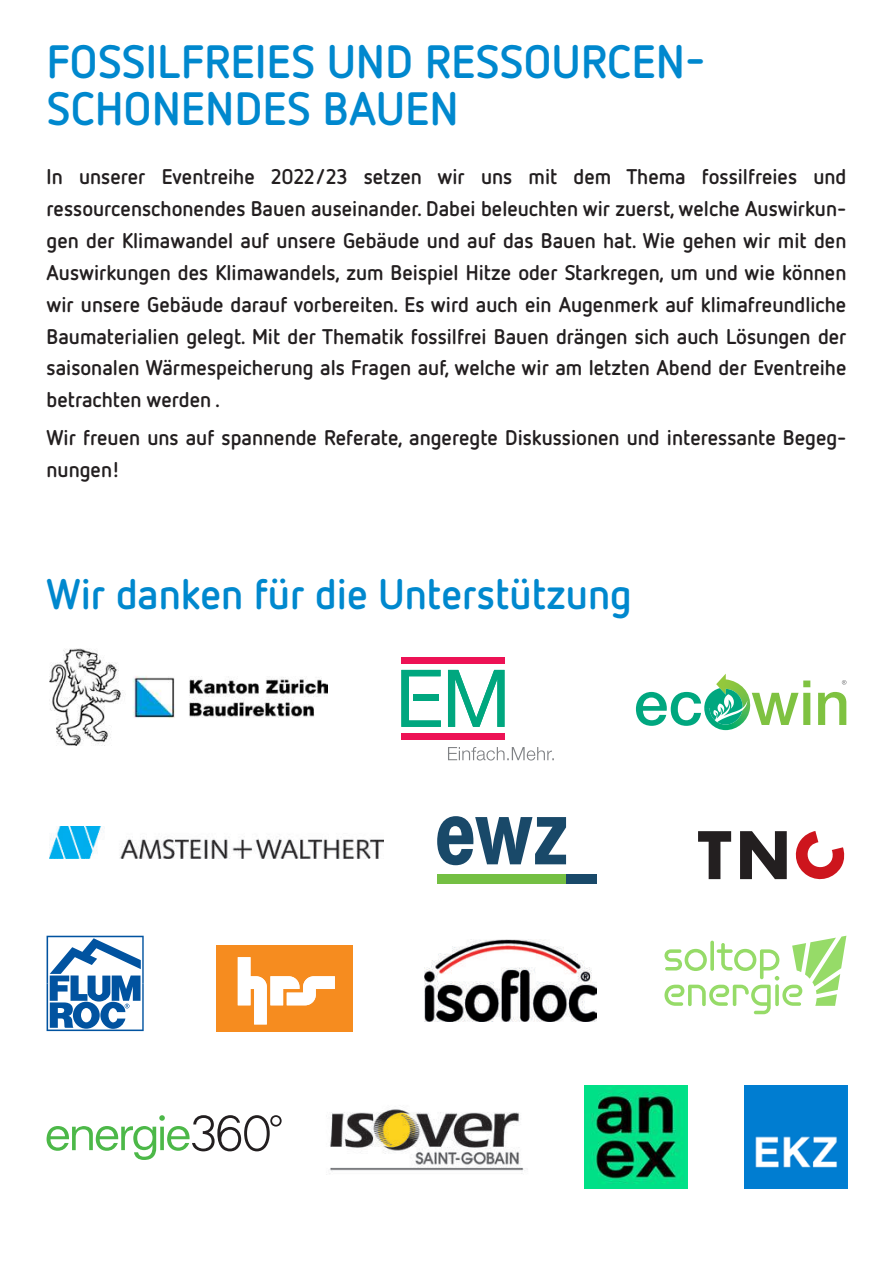
<style>
.page{position:relative;width:893px;height:1263px;background:#fff}
.page>*{position:absolute;margin:0;border:0;box-sizing:border-box;transform-origin:0 0}
.t1{font:700 46.65px/46.7px "Netto OT";letter-spacing:.01em;color:#0088ce}
.t2{font:700 42.45px "Netto OT";color:#0088ce}
.t3{font:700 21.15px/31.8px "Netto OT";color:#231f20;text-align:justify}
</style>
<div class="page">
<img style="left:744px;top:1085px;width:103px;height:104px">
<img style="left:329px;top:1109px;width:196px;height:65px">
<svg style="left:818px;top:692px;width:28px;height:33px"></svg>
<svg style="left:636px;top:674px;width:174px;height:56px"></svg>
<svg style="left:842px;top:680px;width:4px;height:5px"></svg>
<div style="left:437px;top:874px;width:129px;height:10px;background:#74bf43"></div>
<div style="left:566px;top:874px;width:31px;height:10px;background:#194969"></div>
<svg style="left:437px;top:816px;width:129px;height:49px"></svg>
<svg style="left:698px;top:831px;width:33px;height:48px"></svg>
<svg style="left:740px;top:831px;width:105px;height:48px"></svg>
<svg style="left:47px;top:1115px;width:235px;height:45px"></svg>
<img style="left:49px;top:648px;width:278px;height:97px">
<img style="left:585px;top:1085px;width:102px;height:103px">
<img style="left:49px;top:826px;width:334px;height:33px">
<div style="left:216px;top:945px;width:137px;height:86px;background:#f68c1f"></div>
<svg style="left:238px;top:957px;width:97px;height:67px"></svg>
<svg style="left:47px;top:936px;width:97px;height:95px"></svg>
<div style="left:401px;top:657px;width:103px;height:6px;background:#ed1255"></div>
<div style="left:401px;top:733px;width:103px;height:7px;background:#ed1255"></div>
<svg style="left:401px;top:670px;width:40px;height:57px"></svg>
<svg style="left:448px;top:670px;width:56px;height:57px"></svg>
<svg style="left:448px;top:747px;width:106px;height:13px"></svg>
<img style="left:424px;top:940px;width:173px;height:81px">
<svg style="left:664px;top:936px;width:182px;height:78px"></svg>
<h1 class="t1" style="left:47px;top:37px;width:660px">FOSSILFREIES UND RESSOURCEN-<br>SCHONENDES BAUEN</h1>
<p class="t3" style="left:47px;top:161px;width:801px">In unserer Eventreihe 2022/23 setzen wir uns mit dem Thema fossilfreies und ressourcenschonendes Bauen auseinander. Dabei beleuchten wir zuerst, welche Auswirkun&shy;gen der Klimawandel auf unsere Gebäude und auf das Bauen hat. Wie gehen wir mit den Auswirkungen des Klimawandels, zum Beispiel Hitze oder Starkregen, um und wie können wir unsere Gebäude darauf vorbereiten. Es wird auch ein Augenmerk auf klimafreundliche Baumaterialien gelegt. Mit der Thematik fossilfrei Bauen drängen sich auch Lösungen der saisonalen Wärmespeicherung als Fragen auf, welche wir am letzten Abend der Eventreihe betrachten werden .</p>
<p class="t3" style="left:47px;top:421px;width:801px">Wir freuen uns auf spannende Referate, angeregte Diskussionen und interessante Begeg&shy;nungen!</p>
<h2 class="t2" style="left:47px;top:567px;width:587px">Wir danken für die Unterstützung</h2>
</div>
